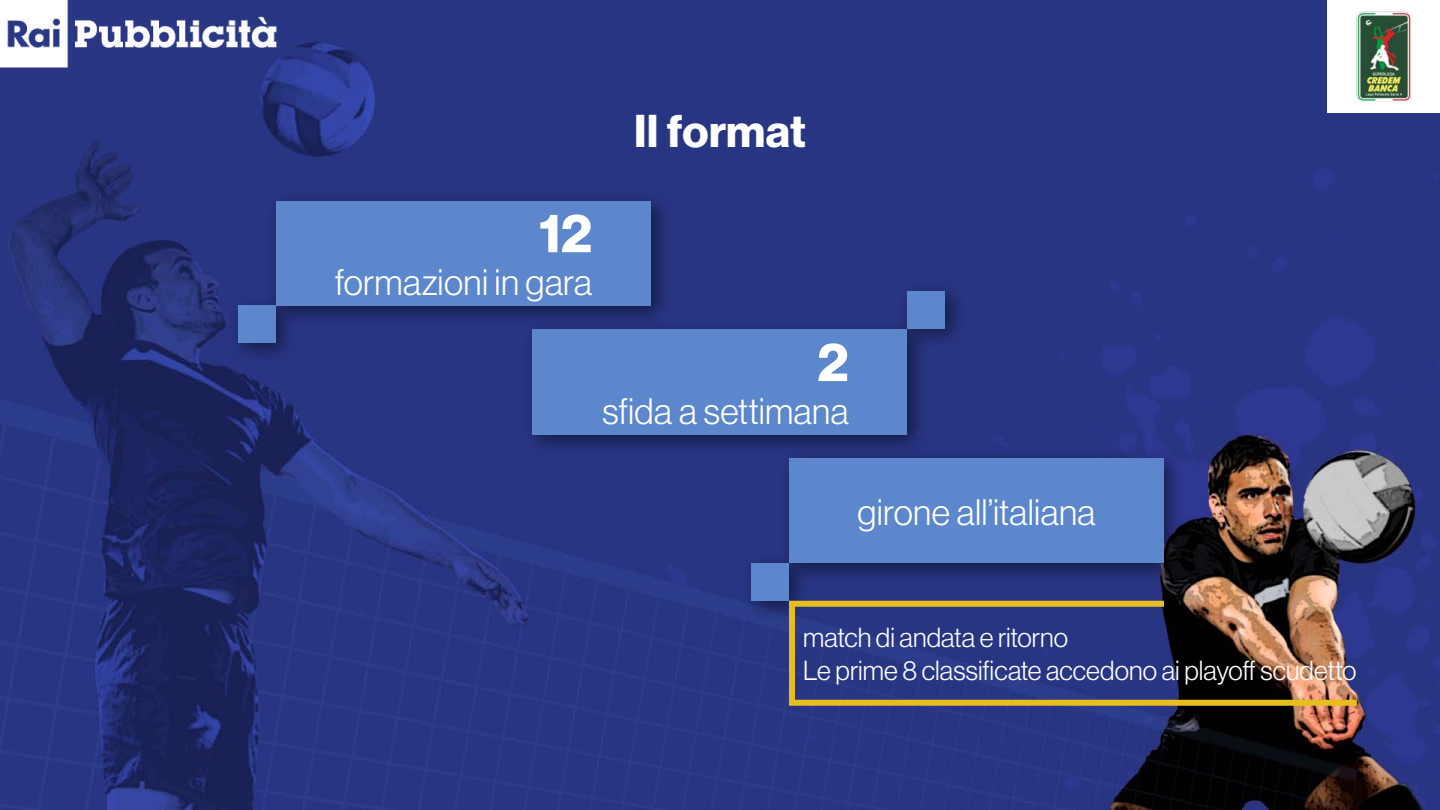
<style>
.page{position:relative;width:1440px;height:810px;background:#fff}
.page>*{position:absolute;margin:0;border:0;box-sizing:border-box;transform-origin:0 0}
.t1{font:54px "N Haas Grotesk DS Pro 75 Bd";color:#fff}
.t2{font:45px "N Haas Grotesk DS Pro 75 Bd";letter-spacing:.005em;color:#fff}
.t3{font:36px "N Haas Grotesk DS Pro 45 Lt";letter-spacing:.01em;color:#fff}
.t4{font:27px/32.4px "N Haas Grotesk DS Pro 45 Lt";color:#fff}
</style>
<div class="page">
<img style="left:0;top:0;width:1440px;height:810px">
<div style="left:227px;top:189px;width:446px;height:176px;background:#000;opacity:.5"></div>
<div style="left:276px;top:201px;width:375px;height:105px;background:#5c87cc"></div>
<div style="left:238px;top:305px;width:38px;height:38px;background:#5c87cc"></div>
<div style="left:740px;top:447px;width:446px;height:176px;background:#000;opacity:.5"></div>
<div style="left:789px;top:458px;width:375px;height:105px;background:#5c87cc"></div>
<div style="left:752px;top:563px;width:37px;height:38px;background:#5c87cc"></div>
<div style="left:521px;top:280px;width:446px;height:177px;background:#000;opacity:.5"></div>
<div style="left:532px;top:329px;width:376px;height:105px;background:#5c87cc"></div>
<div style="left:908px;top:291px;width:37px;height:37px;background:#5c87cc"></div>
<svg style="left:786px;top:598px;width:577px;height:111px;background:#4e4965"></svg>
<div style="left:1328px;top:0;width:112px;height:112px;background:#fff"></div>
<img style="left:1356px;top:11px;width:55px;height:90px">
<h2 class="t2" style="left:634px;top:105px;width:173px">Il format</h2>
<h1 class="t1" style="left:539px;top:202px;width:55px">12</h1>
<h3 class="t3" style="left:335px;top:263px;width:259px">formazioni in gara</h3>
<h1 class="t1" style="left:817px;top:331px;width:33px">2</h1>
<h3 class="t3" style="left:602px;top:391px;width:248px">sfida a settimana</h3>
<h3 class="t3" style="left:857px;top:492px;width:240px">girone all’italiana</h3>
<p class="t4" style="left:803px;top:622px;width:555px">match di andata e ritorno<br>Le prime 8 classificate accedono ai playoff scudetto</p>
</div>
